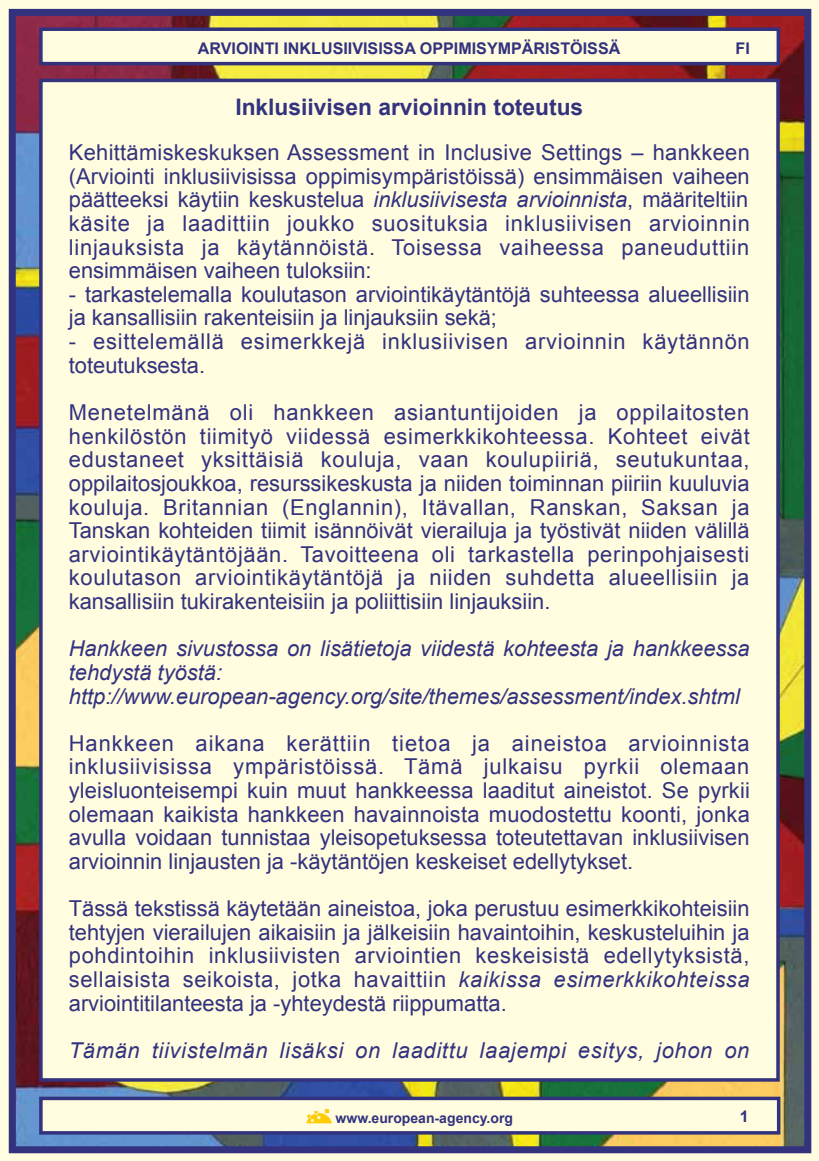
<style>
.page{position:relative;width:819px;height:1161px;background:#fff}
.page>*{position:absolute;margin:0;border:0;box-sizing:border-box;transform-origin:0 0}
.t1{font:700 22.75px "Arial";color:#32327f}
.t2{font:21.88px/23.6px "Arial";color:#32327f;text-align:justify}
.t3{font:italic 21.88px/23.6px "Arial";color:#32327f}
.t4{font:21.88px/23.6px "Arial";letter-spacing:.035em;color:#32327f}
.t5{font:italic 21.88px "Arial";letter-spacing:.03em;color:#32327f}
.t6{font:700 16.1px "Arial";color:#32327f}
.t7{font:700 14px "Arial";color:#32327f}
.s1{font-style:italic}
</style>
<div class="page">
<img style="left:17px;top:17px;width:786px;height:1128px">
<div style="left:0;top:0;width:819px;height:12px;background:#fffcdf"></div>
<div style="left:807px;top:0;width:12px;height:1161px;background:#fffcdf"></div>
<div style="left:0;top:1150px;width:819px;height:11px;background:#fffcdf"></div>
<div style="left:0;top:0;width:12px;height:1161px;background:#fffcdf"></div>
<div style="left:9px;top:9px;width:802px;height:1144px;border:7px solid #32327f"></div>
<div style="left:39px;top:79px;width:740px;height:1002px;background:#fffcdf;border:4px solid #32327f"></div>
<div style="left:39px;top:1096px;width:741px;height:38px;background:#fffcdf;border:4px solid #32327f"></div>
<div style="left:39px;top:27px;width:741px;height:38px;background:#fffcdf;border:4px solid #32327f"></div>
<svg style="left:306px;top:1110px;width:26px;height:13px"></svg>
<p class="t6" style="left:198px;top:37px;width:424px">ARVIOINTI INKLUSIIVISISSA OPPIMISYMPÄRISTÖISSÄ</p>
<p class="t6" style="left:735px;top:37px;width:16px">FI</p>
<p class="t1" style="left:235px;top:92px;width:349px">Inklusiivisen arvioinnin toteutus</p>
<p class="t2" style="left:69px;top:141px;width:682px">Kehittämiskeskuksen Assessment in Inclusive Settings – hankkeen (Arviointi inklusiivisissa oppimisympäristöissä) ensimmäisen vaiheen päätteeksi käytiin keskustelua <span class="s1">inklusiivisesta arvioinnista</span>, määriteltiin käsite ja laadittiin joukko suosituksia inklusiivisen arvioinnin linjauksista ja käytännöistä. Toisessa vaiheessa paneuduttiin ensimmäisen vaiheen tuloksiin:</p>
<p class="t2" style="left:69px;top:283px;width:682px">- tarkastelemalla koulutason arviointikäytäntöjä suhteessa alueellisiin ja kansallisiin rakenteisiin ja linjauksiin sekä;</p>
<p class="t4" style="left:69px;top:330px;width:682px">- esittelemällä esimerkkejä inklusiivisen arvioinnin käytännön toteutuksesta.</p>
<p class="t2" style="left:69px;top:401px;width:682px">Menetelmänä oli hankkeen asiantuntijoiden ja oppilaitosten henkilöstön tiimityö viidessä esimerkkikohteessa. Kohteet eivät edustaneet yksittäisiä kouluja, vaan koulupiiriä, seutukuntaa, oppilaitosjoukkoa, resurssikeskusta ja niiden toiminnan piiriin kuuluvia kouluja. Britannian (Englannin), Itävallan, Ranskan, Saksan ja Tanskan kohteiden tiimit isännöivät vierailuja ja työstivät niiden välillä arviointikäytäntöjään. Tavoitteena oli tarkastella perinpohjaisesti koulutason arviointikäytäntöjä ja niiden suhdetta alueellisiin ja kansallisiin tukirakenteisiin ja poliittisiin linjauksiin.</p>
<p class="t3" style="left:69px;top:637px;width:682px">Hankkeen sivustossa on lisätietoja viidestä kohteesta ja hankkeessa tehdystä työstä: http://www.european-agency.org/site/themes/assessment/index.shtml</p>
<p class="t2" style="left:69px;top:731px;width:682px">Hankkeen aikana kerättiin tietoa ja aineistoa arvioinnista inklusiivisissa ympäristöissä. Tämä julkaisu pyrkii olemaan yleisluonteisempi kuin muut hankkeessa laaditut aineistot. Se pyrkii olemaan kaikista hankkeen havainnoista muodostettu koonti, jonka avulla voidaan tunnistaa yleisopetuksessa toteutettavan inklusiivisen arvioinnin linjausten ja -käytäntöjen keskeiset edellytykset.</p>
<p class="t2" style="left:69px;top:897px;width:682px">Tässä tekstissä käytetään aineistoa, joka perustuu esimerkkikohteisiin tehtyjen vierailujen aikaisiin ja jälkeisiin havaintoihin, keskusteluihin ja pohdintoihin inklusiivisten arviointien keskeisistä edellytyksistä, sellaisista seikoista, jotka havaittiin <span class="s1">kaikissa esimerkkikohteissa </span>arviointitilanteesta ja -yhteydestä riippumatta.</p>
<p class="t5" style="left:69px;top:1036px;width:682px">Tämän tiivistelmän lisäksi on laadittu laajempi esitys, johon on</p>
<p class="t7" style="left:335px;top:1109px;width:179px">www.european-agency.org</p>
<p class="t6" style="left:739px;top:1106px;width:10px">1</p>
</div>
